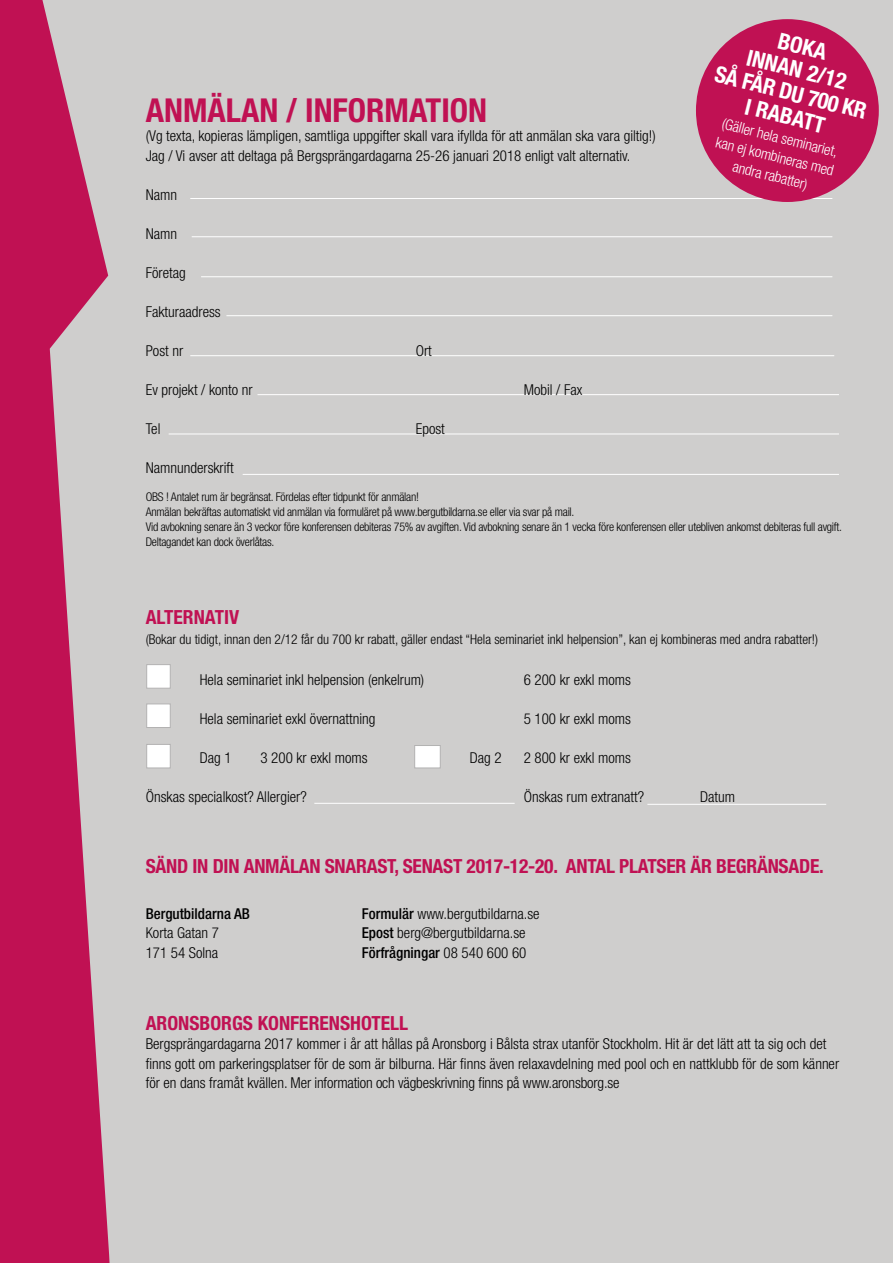
<style>
.page{position:relative;width:893px;height:1263px;background:#cfcecd}
.page>*{position:absolute;margin:0;border:0;box-sizing:border-box;transform-origin:0 0}
.t1{font:700 condensed 33px "Helvetica Neue LT Std";color:#c01153}
.t2{font:700 condensed 22.5px/24px "Helvetica Neue LT Std";color:#fff;text-align:center}
.t3{font:700 condensed 19.5px "Helvetica Neue LT Std";letter-spacing:-.015em;color:#c01153}
.t4{font:300 condensed 15px/19.5px "Helvetica Neue LT Std";color:#000}
.t5{font:300 condensed 15px/19.5px "Helvetica Neue LT Std";color:#fff;text-align:center}
.t6{font:500 condensed 15px "Helvetica Neue LT Std";color:#000}
.t7{font:300 condensed 13.5px "Helvetica Neue LT Std";color:#000}
.t8{font:300 condensed 12px/15px "Helvetica Neue LT Std";letter-spacing:-.02em;color:#000}
.s1{font-weight:500}
.s2{font-weight:300}
</style>
<div class="page">
<hr style="left:190px;top:198px;width:642px;height:1px;background:#fff">
<hr style="left:192px;top:236px;width:640px;height:1px;background:#fff">
<hr style="left:201px;top:276px;width:631px;height:1px;background:#fff">
<hr style="left:226px;top:315px;width:606px;height:1px;background:#fff">
<hr style="left:190px;top:355px;width:644px;height:1px;background:#fff">
<hr style="left:257px;top:394px;width:582px;height:1px;background:#fff">
<hr style="left:169px;top:434px;width:670px;height:1px;background:#fff">
<hr style="left:243px;top:474px;width:596px;height:1px;background:#fff">
<div style="left:414px;top:745px;width:26px;height:23px;background:#fff;border:1px solid #b3b2b2"></div>
<div style="left:147px;top:664px;width:23px;height:24px;background:#fff;border:1px solid #b3b2b2"></div>
<div style="left:147px;top:744px;width:23px;height:24px;background:#fff;border:1px solid #b3b2b2"></div>
<hr style="left:314px;top:803px;width:201px;height:1px;background:#fff">
<div style="left:147px;top:704px;width:23px;height:24px;background:#fff;border:1px solid #b3b2b2"></div>
<hr style="left:647px;top:804px;width:179px;height:1px;background:#fff">
<svg style="left:0;top:0;width:110px;height:1263px;fill:#c01153"></svg>
<div style="left:696px;top:19px;width:183px;height:183px;background:#c01153;border-radius:50%"></div>
<h2 class="t2" style="left:730px;top:15px;width:157px;rotate:14deg">BOKA<br>INNAN 2/12<br>SÅ FÅR DU 700 KR<br>I RABATT</h2>
<h1 class="t1" style="left:146px;top:90px;width:343px">ANMÄLAN / INFORMATION</h1>
<p class="t4" style="left:146px;top:126px;width:512px">(Vg texta, kopieras lämpligen, samtliga uppgifter skall vara ifyllda för att anmälan ska vara giltig!)<br>Jag / Vi avser att deltaga på Bergsprängardagarna 25-26 januari 2018 enligt valt alternativ.</p>
<p class="t4" style="left:146px;top:184px;width:33px">Namn</p>
<p class="t4" style="left:146px;top:223px;width:33px">Namn</p>
<p class="t4" style="left:146px;top:262px;width:42px">Företag</p>
<p class="t4" style="left:146px;top:301px;width:77px">Fakturaadress</p>
<p class="t4" style="left:146px;top:340px;width:39px">Post nr</p>
<p class="t4" style="left:416px;top:340px;width:18px">Ort</p>
<p class="t4" style="left:146px;top:379px;width:108px">Ev projekt / konto nr</p>
<p class="t4" style="left:524px;top:379px;width:60px">Mobil / Fax</p>
<p class="t4" style="left:146px;top:418px;width:16px">Tel</p>
<p class="t4" style="left:416px;top:418px;width:31px">Epost</p>
<p class="t4" style="left:146px;top:457px;width:90px">Namnunderskrift</p>
<p class="t8" style="left:146px;top:489px;width:698px">OBS ! Antalet rum är begränsat. Fördelas efter tidpunkt för anmälan!<br>Anmälan bekräftas automatiskt vid anmälan via formuläret på www.bergutbildarna.se eller via svar på mail.<br>Vid avbokning senare än 3 veckor före konferensen debiteras 75% av avgiften. Vid avbokning senare än 1 vecka före konferensen eller utebliven ankomst debiteras full avgift.<br>Deltagandet kan dock överlåtas.</p>
<p class="t5" style="left:723px;top:113px;width:123px;rotate:14deg">(Gäller hela seminariet, kan ej kombineras med andra rabatter)</p>
<h3 class="t3" style="left:146px;top:605px;width:95px">ALTERNATIV</h3>
<p class="t7" style="left:146px;top:631px;width:674px">(Bokar du tidigt, innan den 2/12 får du 700 kr rabatt, gäller endast “Hela seminariet inkl helpension”, kan ej kombineras med andra rabatter!)</p>
<p class="t4" style="left:200px;top:670px;width:226px">Hela seminariet inkl helpension (enkelrum)</p>
<p class="t4" style="left:524px;top:670px;width:109px">6 200 kr exkl moms</p>
<p class="t4" style="left:200px;top:709px;width:177px">Hela seminariet exkl övernattning</p>
<p class="t4" style="left:524px;top:709px;width:109px">5 100 kr exkl moms</p>
<p class="t4" style="left:200px;top:748px;width:33px">Dag 1</p>
<p class="t4" style="left:260px;top:748px;width:109px">3 200 kr exkl moms</p>
<p class="t4" style="left:470px;top:748px;width:33px">Dag 2</p>
<p class="t4" style="left:524px;top:748px;width:109px">2 800 kr exkl moms</p>
<p class="t4" style="left:146px;top:787px;width:162px">Önskas specialkost? Allergier?</p>
<p class="t4" style="left:524px;top:787px;width:122px">Önskas rum extranatt?</p>
<p class="t4" style="left:700px;top:787px;width:37px">Datum</p>
<h3 class="t3" style="left:146px;top:855px;width:679px">SÄND IN DIN ANMÄLAN SNARAST, SENAST 2017-12-20. ANTAL PLATSER ÄR BEGRÄNSADE.</h3>
<p class="t6" style="left:146px;top:904px;width:106px">Bergutbildarna AB</p>
<p class="t4" style="left:362px;top:903px;width:179px"><span class="s1">Formulär</span> www.bergutbildarna.se</p>
<p class="t4" style="left:146px;top:923px;width:75px">Korta Gatan 7</p>
<p class="t4" style="left:362px;top:923px;width:165px"><span class="s1">Epost</span> berg@bergutbildarna.se</p>
<p class="t4" style="left:146px;top:942px;width:74px">171 54 Solna</p>
<p class="t6" style="left:362px;top:943px;width:166px">Förfrågningar <span class="s2">08 540 600 60</span></p>
<h3 class="t3" style="left:146px;top:1011px;width:264px">ARONSBORGS KONFERENSHOTELL</h3>
<p class="t4" style="left:146px;top:1034px;width:695px">Bergsprängardagarna 2017 kommer i år att hållas på Aronsborg i Bålsta strax utanför Stockholm. Hit är det lätt att ta sig och det finns gott om parkeringsplatser för de som är bilburna. Här finns även relaxavdelning med pool och en nattklubb för de som känner för en dans framåt kvällen. Mer information och vägbeskrivning finns på www.aronsborg.se</p>
</div>
